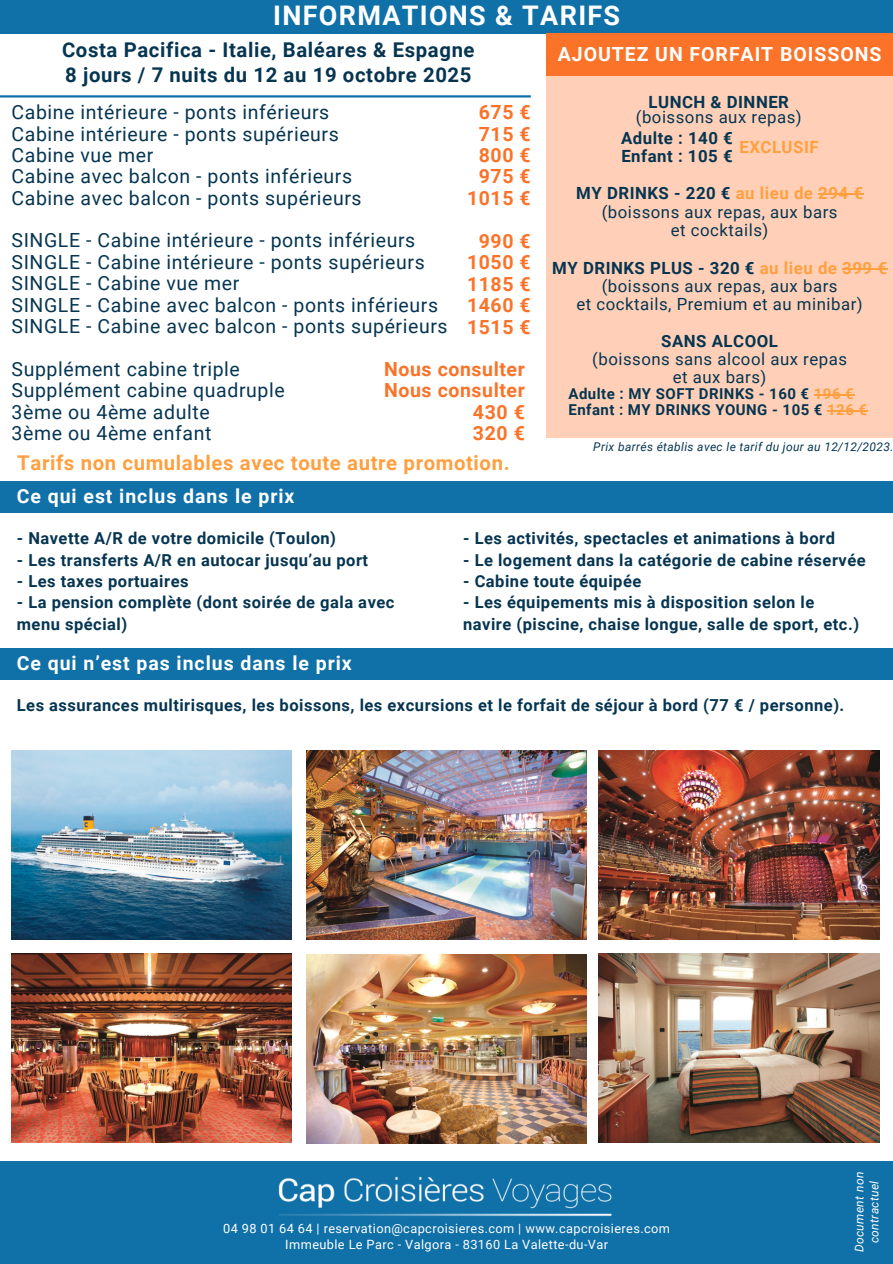
<style>
.page{position:relative;width:893px;height:1264px;background:#fff}
.page>*{position:absolute;margin:0;border:0;box-sizing:border-box;transform-origin:0 0}
.t1{font:700 27px "Roboto";letter-spacing:.05em;color:#fff}
.t2{font:700 20.4px "Roboto";letter-spacing:.03em;color:#ffa040}
.t3{font:700 20.25px/25px "Roboto";letter-spacing:.03em;color:#063551}
.t4{font:19.5px/21.3px "Roboto";letter-spacing:.03em;color:#063551}
.t5{font:700 19.5px/21.3px "Roboto";letter-spacing:.03em;color:#fb7329;text-align:right}
.t6{font:700 19.5px "Roboto";letter-spacing:.05em;color:#fff}
.t7{font:16.8px/18px "Roboto";letter-spacing:.03em;color:#063551;text-align:center}
.t8{font:700 16.8px/18px "Roboto";letter-spacing:.03em;color:#063551}
.t9{font:700 16.8px "Roboto";letter-spacing:.03em;color:#ffa040}
.t10{font:700 16.5px/21.3px "Roboto";letter-spacing:.03em;color:#063551}
.t11{font:700 15px "Roboto";letter-spacing:.03em;color:#063551}
.t12{font:12.75px/15.9px "Roboto";letter-spacing:.03em;color:#fff;text-align:center}
.t13{font:italic 12px "Roboto";letter-spacing:.03em;color:#063551}
.t14{font:italic 12px "Roboto";letter-spacing:.03em;color:#fff}
.s1{font-weight:700}
.s2{font-weight:700;color:#ffa040}
.s3{color:#ffa040}
</style>
<div class="page">
<div style="left:0;top:1160px;width:892px;height:103px;background:#1070a8"></div>
<div style="left:0;top:648px;width:892px;height:32px;background:#1070a8"></div>
<div style="left:0;top:481px;width:892px;height:32px;background:#1070a8"></div>
<div style="left:0;top:0;width:892px;height:33px;background:#1070a8"></div>
<img style="left:260px;top:1160px;width:369px;height:57px">
<hr style="left:0;top:95px;width:530px;height:2px;background:#1070a8">
<div style="left:545px;top:33px;width:347px;height:43px;background:#fb7329"></div>
<div style="left:545px;top:76px;width:347px;height:362px;background:#ffd0b7"></div>
<img style="left:12px;top:750px;width:280px;height:189px">
<img style="left:12px;top:953px;width:280px;height:189px">
<img style="left:306px;top:750px;width:280px;height:189px">
<img style="left:306px;top:954px;width:280px;height:189px">
<img style="left:598px;top:750px;width:281px;height:189px">
<img style="left:598px;top:953px;width:281px;height:189px">
<hr style="left:818px;top:194px;width:45px;height:1px;background:#ffa040">
<hr style="left:842px;top:268px;width:45px;height:1px;background:#ffa040">
<hr style="left:813px;top:394px;width:41px;height:1px;background:#ffa040">
<hr style="left:827px;top:410px;width:40px;height:1px;background:#ffa040">
<h3 class="t1" style="left:273px;top:0;width:348px">INFORMATIONS &amp; TARIFS</h3>
<h4 class="t3" style="left:62px;top:37px;width:414px">Costa Pacifica - Italie, Baléares &amp; Espagne<br>8 jours / 7 nuits du 12 au 19 octobre 2025</h4>
<h4 class="t4" style="left:12px;top:102px;width:351px">Cabine intérieure - ponts inférieurs Cabine intérieure - ponts supérieurs Cabine vue mer<br>Cabine avec balcon - ponts inférieurs Cabine avec balcon - ponts supérieurs</h4>
<h4 class="t4" style="left:12px;top:230px;width:437px">SINGLE - Cabine intérieure - ponts inférieurs SINGLE - Cabine intérieure - ponts supérieurs SINGLE - Cabine vue mer<br>SINGLE - Cabine avec balcon - ponts inférieurs SINGLE - Cabine avec balcon - ponts supérieurs</h4>
<h3 class="t4" style="left:12px;top:358px;width:274px">Supplément cabine triple<br>Supplément cabine quadruple<br>3ème ou 4ème adulte<br>3ème ou 4ème enfant</h3>
<p class="t6" style="left:557px;top:42px;width:325px">AJOUTEZ UN FORFAIT BOISSONS</p>
<p class="t8" style="left:648px;top:93px;width:142px">LUNCH &amp; DINNER</p>
<p class="t7" style="left:635px;top:109px;width:167px">(boissons aux repas)</p>
<p class="t8" style="left:621px;top:130px;width:113px">Adulte : 140 €<br>Enfant : 105 €</p>
<h3 class="t7" style="left:576px;top:185px;width:288px"><span class="s1">MY DRINKS - 220 €</span> <span class="s2">au lieu de 294 € </span>(boissons aux repas, aux bars</h3>
<h6 class="t7" style="left:670px;top:221px;width:99px">et cocktails)</h6>
<p class="t7" style="left:552px;top:259px;width:336px"><span class="s1">MY DRINKS PLUS - 320 €</span> <span class="s2">au lieu de 399 € </span>(boissons aux repas, aux bars</p>
<h6 class="t7" style="left:576px;top:295px;width:288px">et cocktails, Premium et au minibar)</h6>
<h3 class="t8" style="left:661px;top:332px;width:118px">SANS ALCOOL</h3>
<p class="t7" style="left:592px;top:350px;width:256px">(boissons sans alcool aux repas</p>
<p class="t7" style="left:672px;top:368px;width:95px">et aux bars)</p>
<p class="t11" style="left:568px;top:385px;width:287px">Adulte : MY SOFT DRINKS - 160 € <span class="s3">196 €</span></p>
<p class="t11" style="left:568px;top:401px;width:300px">Enfant : MY DRINKS YOUNG - 105 € <span class="s3">126 €</span></p>
<h3 class="t5" style="left:467px;top:102px;width:65px">675 €<br>715 €<br>800 €<br>975 €<br>1015 €</h3>
<h3 class="t5" style="left:467px;top:231px;width:65px;text-align:justify;text-indent:12px">990 € 1050 € 1185 € 1460 € 1515 €</h3>
<h3 class="t5" style="left:384px;top:358px;width:142px">Nous consulter<br>Nous consulter<br>430 €<br>320 €</h3>
<h2 class="t2" style="left:17px;top:451px;width:494px">Tarifs non cumulables avec toute autre promotion.</h2>
<p class="t9" style="left:739px;top:137px;width:81px">EXCLUSIF</p>
<p class="t13" style="left:593px;top:440px;width:301px">Prix barrés établis avec le tarif du jour au 12/12/2023.</p>
<h6 class="t6" style="left:17px;top:484px;width:279px">Ce qui est inclus dans le prix</h6>
<p class="t10" style="left:17px;top:528px;width:321px">- Navette A/R de votre domicile (Toulon)</p>
<p class="t10" style="left:17px;top:549px;width:353px">- Les transferts A/R en autocar jusqu’au port</p>
<p class="t10" style="left:17px;top:570px;width:173px">- Les taxes portuaires</p>
<p class="t10" style="left:17px;top:592px;width:379px">- La pension complète (dont soirée de gala avec menu spécial)</p>
<h5 class="t6" style="left:17px;top:652px;width:336px">Ce qui n’est pas inclus dans le prix</h5>
<p class="t10" style="left:463px;top:528px;width:373px">- Les activités, spectacles et animations à bord</p>
<p class="t10" style="left:463px;top:549px;width:404px">- Le logement dans la catégorie de cabine réservée</p>
<p class="t10" style="left:463px;top:570px;width:180px">- Cabine toute équipée</p>
<p class="t10" style="left:463px;top:592px;width:397px">- Les équipements mis à disposition selon le navire (piscine, chaise longue, salle de sport, etc.)</p>
<p class="t10" style="left:17px;top:695px;width:829px">Les assurances multirisques, les boissons, les excursions et le forfait de séjour à bord (77 € / personne).</p>
<p class="t12" style="left:223px;top:1220px;width:448px">04 98 01 64 64 | reservation@capcroisieres.com | www.capcroisieres.com<br>Immeuble Le Parc - Valgora - 83160 La Valette-du-Var</p>
<p class="t14" style="left:852px;top:1252px;width:82px;rotate:-90deg">Document non</p>
<p class="t14" style="left:867px;top:1243px;width:64px;rotate:-90deg">contractuel</p>
</div>
